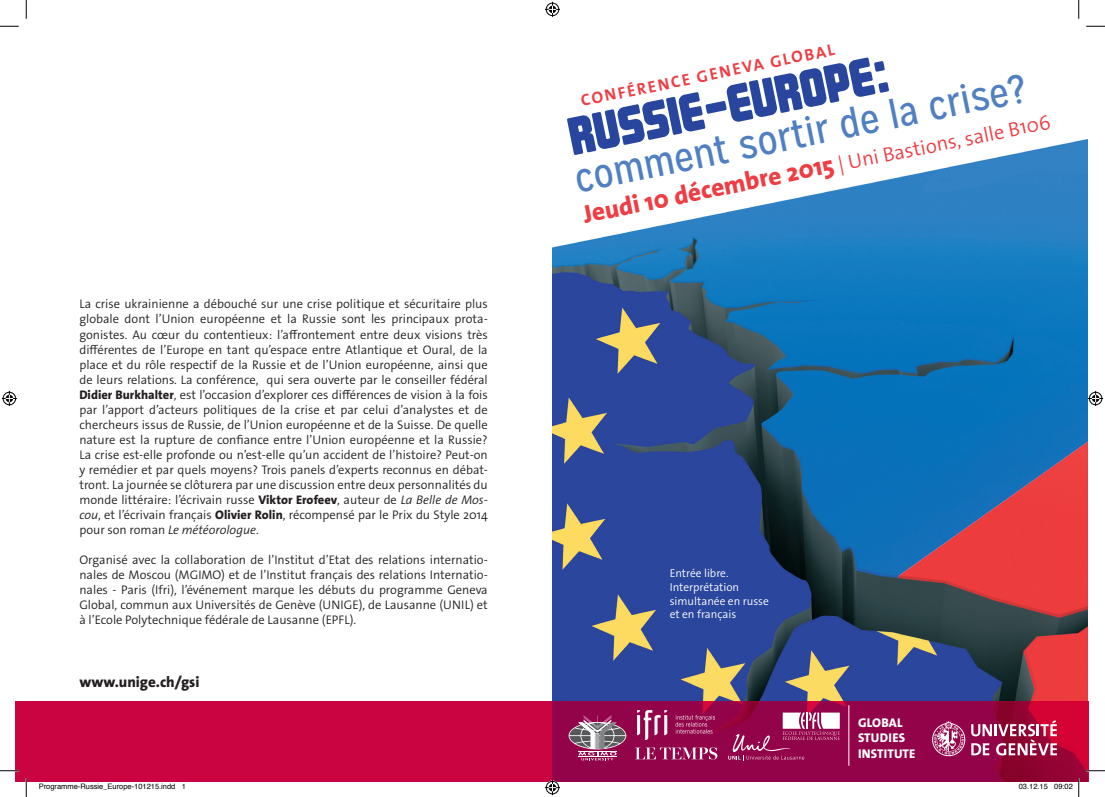
<style>
.page{position:relative;width:1105px;height:797px;background:#fff}
.page>*{position:absolute;margin:0;border:0;box-sizing:border-box;transform-origin:0 0}
.t1{font:40.62px "Mission Gothic";color:#5080c1}
.t2{font:800 25.38px "The Sans Os F";color:#ee3d43}
.t3{font:300 20.38px "The Sans Os F";color:#ee3d43}
.t4{font:700 16.5px "The Sans Os F";color:#ee3d43}
.t5{font:800 15px "The Sans Os F";color:#231f20}
.t6{font:800 12.75px/15.2px "The Sans Os F";letter-spacing:.015em;color:#fff}
.t7{font:300 12.5px/15px "The Sans Os F";color:#231f20;text-align:justify}
.t8{font:300 11.38px/13.8px "The Sans Os F";color:#fff}
.t9{font:7.5px "Helvetica";color:#000}
.s1{font-weight:800}
.s2{font-style:italic}
</style>
<div class="page">
<img style="left:552px;top:16px;width:536px;height:685px">
<svg style="left:567px;top:57px;width:322px;height:98px"></svg>
<svg style="left:16px;top:701px;width:1073px;height:80px;background:#b60341"></svg>
<svg style="left:932px;top:720px;width:33px;height:36px"></svg>
<svg style="left:971px;top:720px;width:86px;height:35px"></svg>
<hr style="left:848px;top:705px;width:1px;height:60px;background:#fff">
<svg style="left:728px;top:712px;width:112px;height:49px;background:#a7326a"></svg>
<svg style="left:569px;top:715px;width:56px;height:45px;background:#9c5f7d"></svg>
<img style="left:638px;top:710px;width:76px;height:29px">
<svg style="left:635px;top:747px;width:82px;height:12px"></svg>
<svg style="left:0;top:25px;width:19px;height:2px"></svg>
<svg style="left:1086px;top:25px;width:19px;height:2px"></svg>
<svg style="left:0;top:770px;width:19px;height:1px"></svg>
<svg style="left:1086px;top:770px;width:19px;height:1px"></svg>
<svg style="left:25px;top:0;width:2px;height:19px"></svg>
<svg style="left:25px;top:778px;width:2px;height:19px"></svg>
<svg style="left:1078px;top:0;width:1px;height:19px"></svg>
<svg style="left:545px;top:2px;width:15px;height:15px"></svg>
<svg style="left:545px;top:780px;width:15px;height:15px"></svg>
<svg style="left:2px;top:391px;width:15px;height:15px"></svg>
<svg style="left:1088px;top:391px;width:15px;height:15px"></svg>
<svg style="left:1054px;top:778px;width:25px;height:19px"></svg>
<p class="t7" style="left:79px;top:297px;width:410px">La crise ukrainienne a débouché sur une crise politique et sécuritaire plus globale dont l’Union européenne et la Russie sont les principaux prota&shy;gonistes. Au cœur du contentieux: l’affrontement entre deux visions très différentes de l’Europe en tant qu’espace entre Atlantique et Oural, de la place et du rôle respectif de la Russie et de l’Union européenne, ainsi que de leurs relations. La conférence, qui sera ouverte par le conseiller fédéral <span class="s1">Didier Burkhalter</span>, est l’occasion d’explorer ces différences de vision à la fois par l’apport d’acteurs politiques de la crise et par celui d’analystes et de chercheurs issus de Russie, de l’Union européenne et de la Suisse. De quelle nature est la rupture de confiance entre l’Union européenne et la Russie?<br>La crise est-elle profonde ou n’est-elle qu’un accident de l’histoire? Peut-on y remédier et par quels moyens? Trois panels d’experts reconnus en débat&shy;tront. La journée se clôturera par une discussion entre deux personnalités du monde littéraire: l’écrivain russe <span class="s1">Viktor Erofeev</span>, auteur de <span class="s2">La Belle de Mos&shy;cou</span>, et l’écrivain français <span class="s1">Olivier Rolin</span>, récompensé par le Prix du Style 2014 pour son roman <span class="s2">Le météorologue</span>.</p>
<p class="t7" style="left:79px;top:552px;width:410px">Organisé avec la collaboration de l’Institut d’Etat des relations internatio&shy;nales de Moscou (MGIMO) et de l’Institut français des relations Internatio&shy;nales - Paris (Ifri), l’événement marque les débuts du programme Geneva Global, commun aux Universités de Genève (UNIGE), de Lausanne (UNIL) et à l’Ecole Polytechnique fédérale de Lausanne (EPFL).</p>
<p class="t5" style="left:79px;top:672px;width:122px">www.unige.ch/gsi</p>
<h3 class="t4" style="left:579px;top:91px;width:260px;rotate:-12deg">CONFÉRENCE GENEVA GLOBAL</h3>
<h1 class="t1" style="left:570px;top:153px;width:461px;rotate:-11deg">comment sortir de la crise?</h1>
<h3 class="t3" style="left:835px;top:151px;width:218px;rotate:-11deg">| Uni Bastions, salle B106</h3>
<h2 class="t2" style="left:580px;top:200px;width:257px;rotate:-12deg">Jeudi 10 décembre 2015</h2>
<p class="t8" style="left:670px;top:566px;width:101px">Entrée libre.<br>Interprétation simultanée en russe et en français</p>
<p class="t6" style="left:858px;top:715px;width:59px">GLOBAL<br>STUDIES<br>INSTITUTE</p>
<p class="t9" style="left:39px;top:781px;width:149px">Programme-Russie_Europe-101215.indd 1</p>
<p class="t9" style="left:1019px;top:781px;width:56px">03.12.15 09:02</p>
</div>
